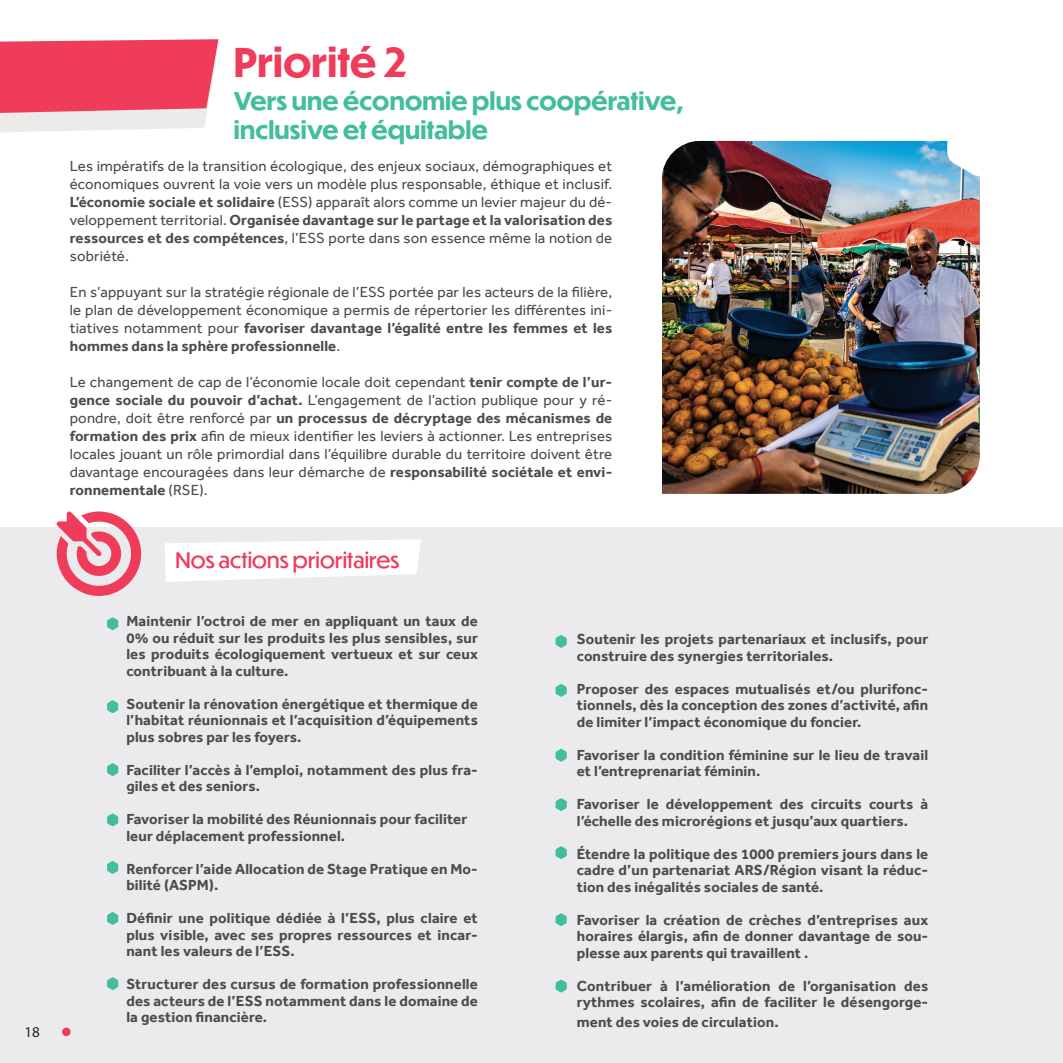
<style>
.page{position:relative;width:1063px;height:1063px;background:#fff}
.page>*{position:absolute;margin:0;border:0;box-sizing:border-box;transform-origin:0 0}
.t1{font:700 39px "Dunbar Tall";letter-spacing:.01em;color:#ee3c5a}
.t2{font:700 24px/28.8px "Dunbar Tall";letter-spacing:.01em;color:#43be9d}
.t3{font:21px "Dunbar Tall";letter-spacing:.01em;color:#ee3c5a}
.t4{font:700 15px/16.5px "Effra";letter-spacing:.01em;color:#4b4c4d}
.t5{font:15px/18px "Effra";letter-spacing:.01em;color:#4b4c4d;text-align:justify}
.t6{font:15px "Myriad Pro";color:#231f20}
.s1{font-weight:700}
</style>
<div class="page">
<img style="left:662px;top:141px;width:318px;height:353px">
<svg style="left:947px;top:141px;width:33px;height:36px"></svg>
<div style="left:0;top:527px;width:1063px;height:536px;background:#ebebed"></div>
<div style="left:62px;top:1028px;width:9px;height:8px;background:#ee3c5a;border-radius:50%"></div>
<svg style="left:57px;top:511px;width:85px;height:85px"></svg>
<svg style="left:107px;top:617px;width:11px;height:13px"></svg>
<svg style="left:107px;top:700px;width:11px;height:13px"></svg>
<svg style="left:107px;top:763px;width:11px;height:13px"></svg>
<svg style="left:107px;top:813px;width:11px;height:13px"></svg>
<svg style="left:107px;top:861px;width:11px;height:13px"></svg>
<svg style="left:107px;top:912px;width:11px;height:13px"></svg>
<svg style="left:556px;top:635px;width:11px;height:13px"></svg>
<svg style="left:556px;top:684px;width:11px;height:13px"></svg>
<svg style="left:556px;top:749px;width:11px;height:13px"></svg>
<svg style="left:556px;top:798px;width:11px;height:13px"></svg>
<svg style="left:556px;top:846px;width:11px;height:13px"></svg>
<svg style="left:556px;top:913px;width:11px;height:13px"></svg>
<svg style="left:165px;top:539px;width:256px;height:43px"></svg>
<svg style="left:0;top:39px;width:219px;height:93px;background:#ee6c82"></svg>
<svg style="left:107px;top:977px;width:11px;height:13px"></svg>
<svg style="left:556px;top:980px;width:11px;height:12px"></svg>
<p class="t6" style="left:25px;top:1023px;width:17px">18</p>
<h1 class="t1" style="left:234px;top:34px;width:175px">Priorité 2</h1>
<h2 class="t2" style="left:234px;top:86px;width:452px">Vers une économie plus coopérative, inclusive et équitable</h2>
<p class="t5" style="left:70px;top:157px;width:544px">Les impératifs de la transition écologique, des enjeux sociaux, démographiques et économiques ouvrent la voie vers un modèle plus responsable, éthique et inclusif.<br><span class="s1">L’économie sociale et solidaire</span> (ESS) apparaît alors comme un levier majeur du dé&shy;veloppement territorial. <span class="s1">Organisée davantage sur le partage et la valorisation des ressources et des compétences</span>, l’ESS porte dans son essence même la notion de sobriété.</p>
<p class="t5" style="left:70px;top:283px;width:544px">En s’appuyant sur la stratégie régionale de l’ESS portée par les acteurs de la filière, le plan de développement économique a permis de répertorier les différentes ini&shy;tiatives notamment pour <span class="s1">favoriser davantage l’égalité entre les femmes et les hommes dans la sphère professionnelle</span>.</p>
<p class="t5" style="left:70px;top:373px;width:544px">Le changement de cap de l’économie locale doit cependant <span class="s1">tenir compte de l’ur&shy;gence sociale du pouvoir d’achat.</span> L’engagement de l’action publique pour y ré&shy;pondre, doit être renforcé par <span class="s1">un processus de décryptage des mécanismes de formation des prix</span> afin de mieux identifier les leviers à actionner. Les entreprises locales jouant un rôle primordial dans l’équilibre durable du territoire doivent être davantage encouragées dans leur démarche de <span class="s1">responsabilité sociétale et envi&shy;ronnementale</span> (RSE).</p>
<h3 class="t3" style="left:175px;top:545px;width:226px">Nos actions prioritaires</h3>
<p class="t4" style="left:126px;top:613px;width:353px;text-align:justify">Maintenir l’octroi de mer en appliquant un taux de 0% ou réduit sur les produits les plus sensibles, sur les produits écologiquement vertueux et sur ceux contribuant à la culture.</p>
<p class="t4" style="left:126px;top:696px;width:353px;text-align:justify">Soutenir la rénovation énergétique et thermique de l’habitat réunionnais et l’acquisition d’équipements plus sobres par les foyers.</p>
<p class="t4" style="left:126px;top:762px;width:353px">Faciliter l’accès à l’emploi, notamment des plus fra&shy;giles et des seniors.</p>
<p class="t4" style="left:126px;top:811px;width:342px">Favoriser la mobilité des Réunionnais pour faciliter leur déplacement professionnel.</p>
<p class="t4" style="left:126px;top:861px;width:353px">Renforcer l’aide Allocation de Stage Pratique en Mo&shy;bilité (ASPM).</p>
<p class="t4" style="left:126px;top:910px;width:353px;text-align:justify">Définir une politique dédiée à l’ESS, plus claire et plus visible, avec ses propres ressources et incar&shy;nant les valeurs de l’ESS.</p>
<p class="t4" style="left:126px;top:976px;width:353px;text-align:justify">Structurer des cursus de formation professionnelle des acteurs de l’ESS notamment dans le domaine de la gestion financière.</p>
<p class="t4" style="left:577px;top:631px;width:353px">Soutenir les projets partenariaux et inclusifs, pour construire des synergies territoriales.</p>
<p class="t4" style="left:577px;top:680px;width:353px;text-align:justify">Proposer des espaces mutualisés et/ou plurifonc&shy;tionnels, dès la conception des zones d’activité, afin de limiter l’impact économique du foncier.</p>
<p class="t4" style="left:577px;top:746px;width:353px">Favoriser la condition féminine sur le lieu de travail et l’entreprenariat féminin.</p>
<p class="t4" style="left:577px;top:796px;width:353px">Favoriser le développement des circuits courts à l’échelle des microrégions et jusqu’aux quartiers.</p>
<p class="t4" style="left:577px;top:845px;width:353px;text-align:justify">Étendre la politique des 1000 premiers jours dans le cadre d’un partenariat ARS/Région visant la réduc&shy;tion des inégalités sociales de santé.</p>
<p class="t4" style="left:577px;top:911px;width:353px;text-align:justify">Favoriser la création de crèches d’entreprises aux horaires élargis, afin de donner davantage de sou&shy;plesse aux parents qui travaillent .</p>
<p class="t4" style="left:577px;top:977px;width:353px">Contribuer à l’amélioration de l’organisation des rythmes scolaires, afin de faciliter le désengorge-</p>
<p class="t4" style="left:577px;top:1013px;width:203px">ment des voies de circulation.</p>
</div>
